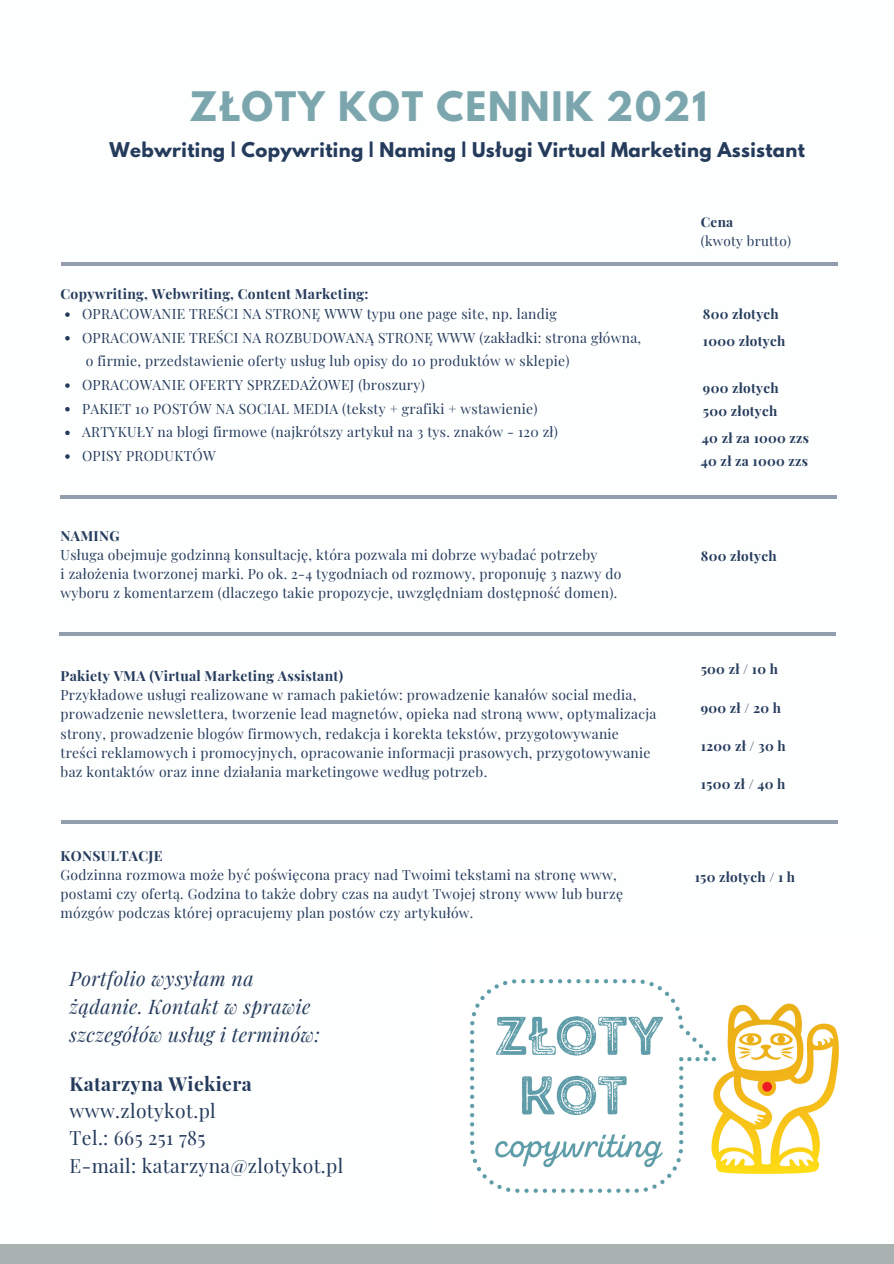
<style>
.page{position:relative;width:894px;height:1264px;background:#fff}
.page>*{position:absolute;margin:0;border:0;box-sizing:border-box;transform-origin:0 0}
.t1{font:700 36px "League Spartan";letter-spacing:.05em;color:#7ba6ad}
.t2{font:italic 19.65px/28.2px "Playfair Display";letter-spacing:.02em;color:#253b5c}
.t3{font:19.2px "Playfair Display";letter-spacing:.02em;color:#253b5c}
.t4{font:700 19.2px "Playfair Display";letter-spacing:.02em;color:#253b5c}
.t5{font:700 18px "League Spartan";letter-spacing:.02em;color:#253b5c}
.t6{font:13.95px/19.2px "Playfair Display";letter-spacing:.02em;color:#253b5c}
.t7{font:700 13.95px "Playfair Display";letter-spacing:.02em;color:#253b5c}
.t8{font:700 13.5px "Playfair Display";letter-spacing:.02em;color:#253b5c}
.t9{font:13.5px "Playfair Display";letter-spacing:.02em;color:#253b5c}
</style>
<div class="page">
<div style="left:0;top:1244px;width:893px;height:19px;background:#a9b2b1"></div>
<hr style="left:59px;top:632px;width:776px;height:3px;background:#253b5c">
<hr style="left:61px;top:262px;width:776px;height:3px;background:#253b5c">
<hr style="left:60px;top:495px;width:776px;height:3px;background:#253b5c">
<svg style="left:65px;top:312px;width:5px;height:5px"></svg>
<svg style="left:65px;top:336px;width:5px;height:4px"></svg>
<svg style="left:65px;top:383px;width:5px;height:5px"></svg>
<svg style="left:65px;top:407px;width:5px;height:4px"></svg>
<svg style="left:65px;top:430px;width:5px;height:5px"></svg>
<svg style="left:65px;top:454px;width:5px;height:5px"></svg>
<img style="left:470px;top:979px;width:369px;height:214px">
<hr style="left:61px;top:820px;width:776px;height:3px;background:#253b5c">
<p class="t1" style="left:189px;top:89px;width:519px">ZŁOTY KOT CENNIK 2021</p>
<p class="t5" style="left:110px;top:141px;width:696px">Webwriting | Copywriting | Naming | Usługi Virtual Marketing Assistant</p>
<p class="t7" style="left:61px;top:284px;width:309px">Copywriting, Webwriting, Content Marketing:</p>
<p class="t6" style="left:82px;top:304px;width:476px">OPRACOWANIE TREŚCI NA STRONĘ WWW typu one page site, np. landig</p>
<p class="t6" style="left:82px;top:325px;width:560px;line-height:23.7px">OPRACOWANIE TREŚCI NA ROZBUDOWANĄ STRONĘ WWW (zakładki: strona główna, o firmie, przedstawienie oferty usług lub opisy do 10 produktów w sklepie)</p>
<p class="t6" style="left:82px;top:375px;width:344px">OPRACOWANIE OFERTY SPRZEDAŻOWEJ (broszury)</p>
<p class="t6" style="left:82px;top:398px;width:456px">PAKIET 10 POSTÓW NA SOCIAL MEDIA (teksty + grafiki + wstawienie)</p>
<p class="t6" style="left:82px;top:422px;width:477px">ARTYKUŁY na blogi firmowe (najkrótszy artykuł na 3 tys. znaków - 120 zł)</p>
<p class="t6" style="left:82px;top:445px;width:135px">OPISY PRODUKTÓW</p>
<p class="t7" style="left:61px;top:525px;width:60px">NAMING</p>
<p class="t6" style="left:61px;top:544px;width:562px">Usługa obejmuje godzinną konsultację, która pozwala mi dobrze wybadać potrzeby<br>i założenia tworzonej marki. Po ok. 2-4 tygodniach od rozmowy, proponuję 3 nazwy do wyboru z komentarzem (dlaczego takie propozycje, uwzględniam dostępność domen).</p>
<p class="t7" style="left:61px;top:666px;width:284px">Pakiety VMA (Virtual Marketing Assistant)</p>
<p class="t6" style="left:61px;top:685px;width:597px">Przykładowe usługi realizowane w ramach pakietów: prowadzenie kanałów social media, prowadzenie newslettera, tworzenie lead magnetów, opieka nad stroną www, optymalizacja strony, prowadzenie blogów firmowych, redakcja i korekta tekstów, przygotowywanie treści reklamowych i promocyjnych, opracowanie informacji prasowych, przygotowywanie baz kontaktów oraz inne działania marketingowe według potrzeb.</p>
<p class="t8" style="left:700px;top:212px;width:34px">Cena</p>
<p class="t9" style="left:700px;top:231px;width:92px">(kwoty brutto)</p>
<p class="t8" style="left:702px;top:304px;width:77px">800 złotych</p>
<p class="t8" style="left:702px;top:331px;width:84px">1000 złotych</p>
<p class="t8" style="left:702px;top:378px;width:77px">900 złotych</p>
<p class="t8" style="left:702px;top:401px;width:76px">500 złotych</p>
<p class="t8" style="left:700px;top:451px;width:109px">40 zł za 1000 zzs</p>
<p class="t8" style="left:701px;top:428px;width:109px">40 zł za 1000 zzs</p>
<p class="t8" style="left:700px;top:546px;width:77px">800 złotych</p>
<p class="t8" style="left:700px;top:659px;width:79px">500 zł / 10 h</p>
<p class="t8" style="left:700px;top:698px;width:82px">900 zł / 20 h</p>
<p class="t8" style="left:700px;top:736px;width:86px">1200 zł / 30 h</p>
<p class="t8" style="left:700px;top:774px;width:86px">1500 zł / 40 h</p>
<p class="t7" style="left:61px;top:845px;width:104px">KONSULTACJE</p>
<p class="t6" style="left:61px;top:864px;width:563px">Godzinna rozmowa może być poświęcona pracy nad Twoimi tekstami na stronę www, postami czy ofertą. Godzina to także dobry czas na audyt Twojej strony www lub burzę mózgów podczas której opracujemy plan postów czy artykułów.</p>
<p class="t8" style="left:694px;top:867px;width:102px">150 złotych / 1 h</p>
<p class="t2" style="left:70px;top:963px;width:252px">Portfolio wysyłam na żądanie. Kontakt w sprawie szczegółów usług i terminów:</p>
<p class="t4" style="left:70px;top:1069px;width:184px">Katarzyna Wiekiera</p>
<p class="t3" style="left:70px;top:1097px;width:148px">www.zlotykot.pl</p>
<p class="t3" style="left:70px;top:1124px;width:137px">Tel.: 665 251 785</p>
<p class="t3" style="left:70px;top:1151px;width:275px">E-mail: katarzyna@zlotykot.pl</p>
</div>
